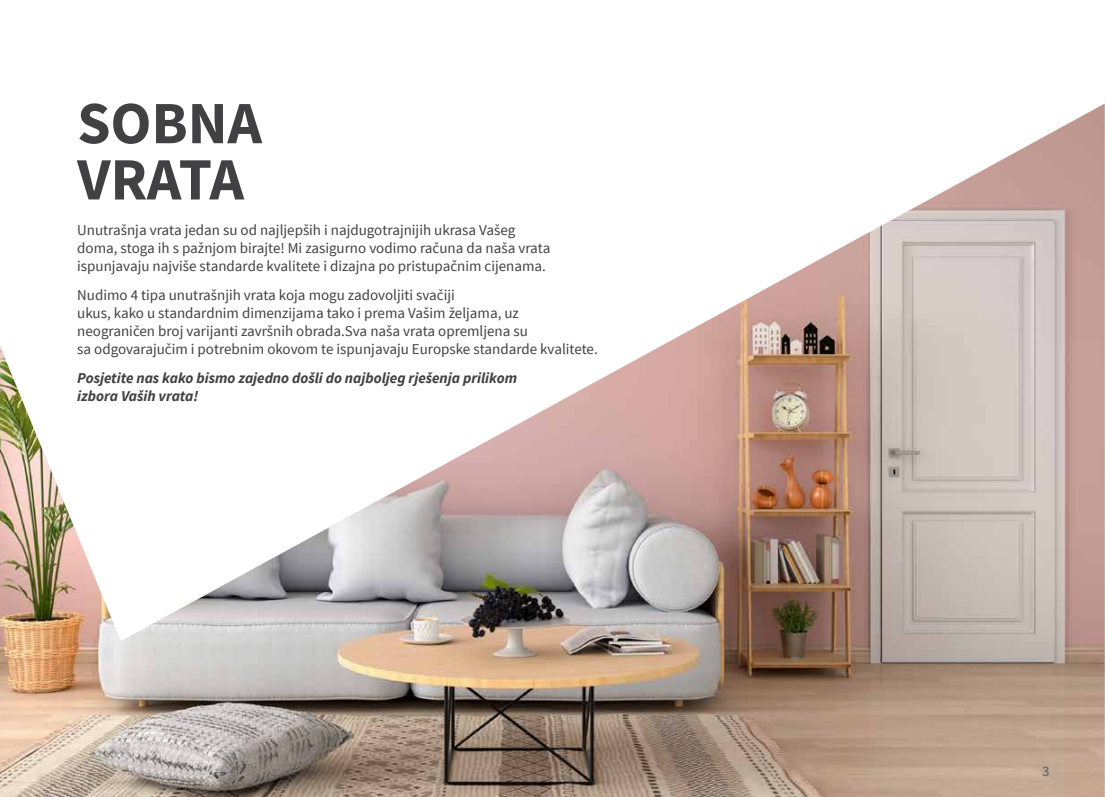
<style>
.page{position:relative;width:1105px;height:797px;background:#fff}
.page>*{position:absolute;margin:0;border:0;box-sizing:border-box;transform-origin:0 0}
.t1{font:700 60px/56.2px "Source Sans Pro";color:#414042}
.t2{font:15px/18px "Source Sans Pro";color:#414042}
.t3{font:italic 700 15px/18px "Source Sans Pro";color:#414042}
.t4{font:600 14.75px "Source Sans Pro";color:#6e6e70}
</style>
<div class="page">
<img style="left:0;top:104px;width:1105px;height:693px">
<h1 class="t1" style="left:77px;top:97px;width:186px">SOBNA<br>VRATA</h1>
<p class="t2" style="left:77px;top:221px;width:475px">Unutrašnja vrata jedan su od najljepših i najdugotrajnijih ukrasa Vašeg doma, stoga ih s pažnjom birajte! Mi zasigurno vodimo računa da naša vrata ispunjavaju najviše standarde kvalitete i dizajna po pristupačnim cijenama.</p>
<p class="t2" style="left:77px;top:286px;width:522px">Nudimo 4 tipa unutrašnjih vrata koja mogu zadovoljiti svačiji<br>ukus, kako u standardnim dimenzijama tako i prema Vašim željama, uz neograničen broj varijanti završnih obrada.Sva naša vrata opremljena su<br>sa odgovarajučim i potrebnim okovom te ispunjavaju Europske standarde kvalitete.</p>
<p class="t3" style="left:77px;top:368px;width:441px">Posjetite nas kako bismo zajedno došli do najboljeg rješenja prilikom izbora Vaših vrata!</p>
<p class="t4" style="left:1042px;top:761px;width:9px">3</p>
</div>
